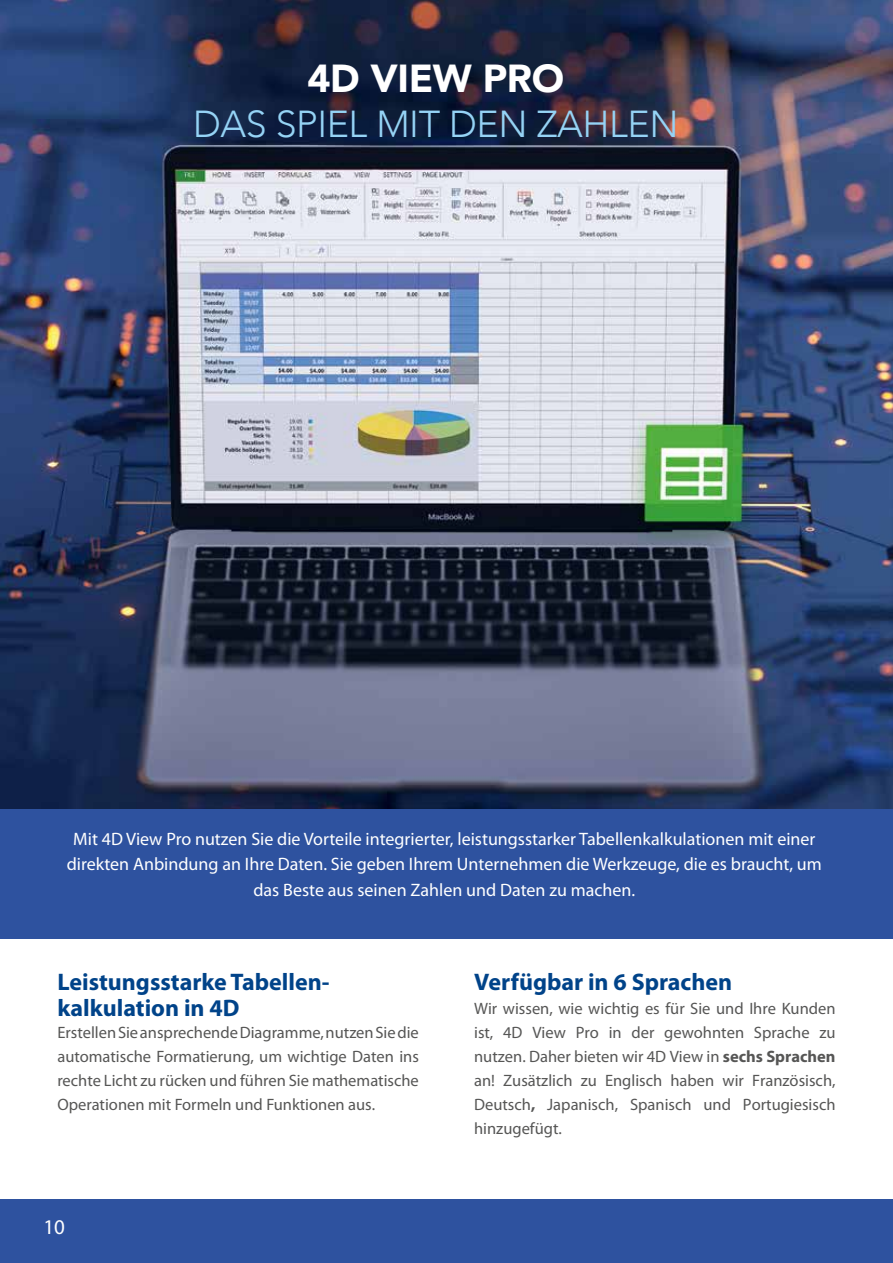
<style>
.page{position:relative;width:893px;height:1263px;background:#fff}
.page>*{position:absolute;margin:0;border:0;box-sizing:border-box;transform-origin:0 0}
.t1{font:900 39px "Avenir";letter-spacing:-.01em;color:#fff}
.t2{font:300 37.5px "Avenir";letter-spacing:-.01em;color:#95d3f5}
.t3{font:700 24px/25.5px "Myriad Pro";color:#004389}
.t4{font:21px "Myriad Pro";color:#fff}
.t5{font:18px/25.5px "Myriad Pro";color:#fff;text-align:center}
.t6{font:16.5px/24px "Myriad Pro";color:#565655;text-align:justify}
.s1{font-weight:700}
</style>
<div class="page">
<img style="left:0;top:0;width:893px;height:809px">
<div style="left:0;top:1199px;width:893px;height:64px;background:#2e529f"></div>
<div style="left:0;top:809px;width:893px;height:130px;background:#2e529f"></div>
<h1 class="t1" style="left:307px;top:45px;width:258px">4D VIEW PRO</h1>
<h2 class="t2" style="left:193px;top:102px;width:487px">DAS SPIEL MIT DEN ZAHLEN</h2>
<p class="t5" style="left:67px;top:826px;width:756px">Mit 4D View Pro nutzen Sie die Vorteile integrierter, leistungsstarker Tabellenkalkulationen mit einer direkten Anbindung an Ihre Daten. Sie geben Ihrem Unternehmen die Werkzeuge, die es braucht, um das Beste aus seinen Zahlen und Daten zu machen.</p>
<h3 class="t3" style="left:57px;top:968px;width:274px">Leistungsstarke Tabellen&shy;kalkulation in 4D</h3>
<p class="t6" style="left:57px;top:1020px;width:363px">Erstellen Sie ansprechende Diagramme, nutzen Sie die automatische Formatierung, um wichtige Daten ins rechte Licht zu rücken und führen Sie mathematische Operationen mit Formeln und Funktionen aus.</p>
<p class="t4" style="left:43px;top:1214px;width:23px">10</p>
<h3 class="t3" style="left:474px;top:968px;width:260px">Verfügbar in 6 Sprachen</h3>
<p class="t6" style="left:474px;top:996px;width:363px">Wir wissen, wie wichtig es für Sie und Ihre Kunden ist, 4D View Pro in der gewohnten Sprache zu nutzen. Daher bieten wir 4D View in <span class="s1">sechs Sprachen </span>an! Zusätzlich zu Englisch haben wir Französisch, Deutsch<span class="s1">,</span> Japanisch, Spanisch und Portugiesisch hinzugefügt.</p>
</div>
